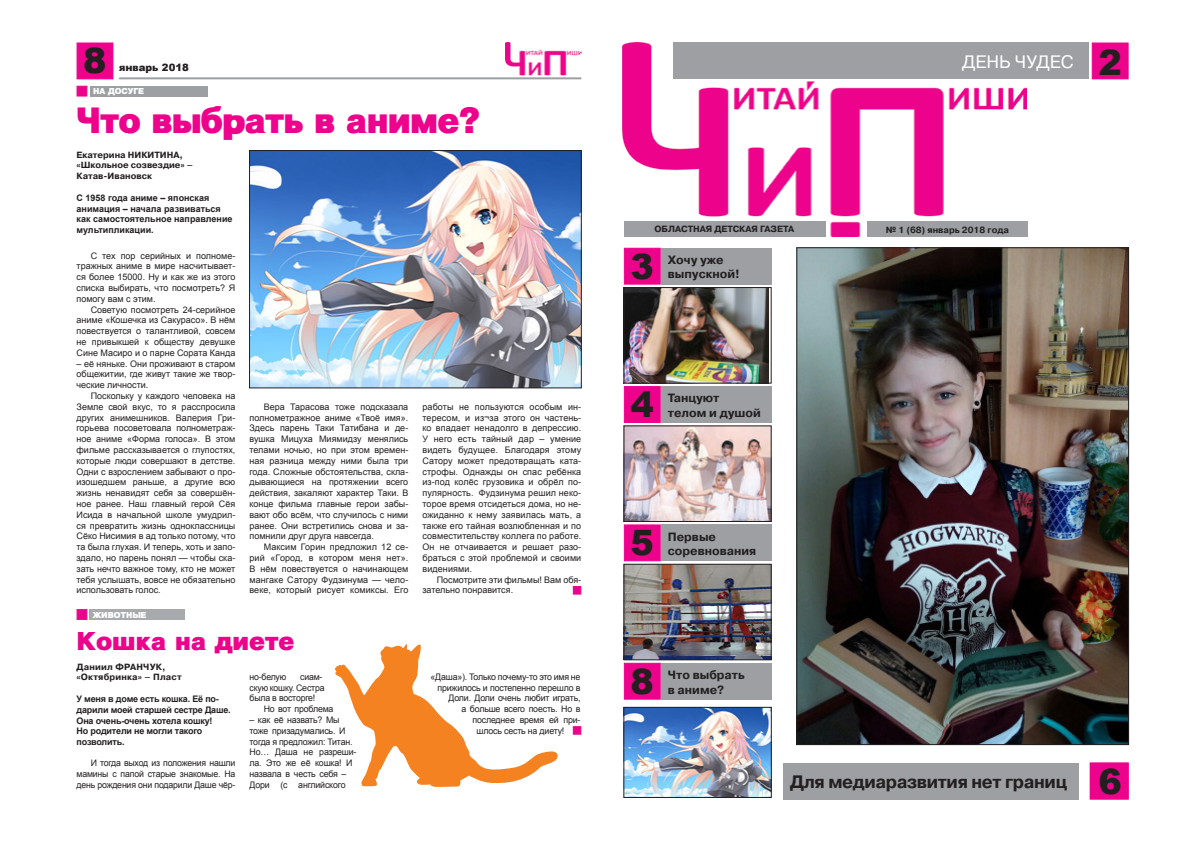
<style>
.page{position:relative;width:1191px;height:842px;background:#fff}
.page>*{position:absolute;margin:0;border:0;box-sizing:border-box;transform-origin:0 0}
.t1{font:900 35px "Arial";color:#231f20}
.Заголовок_36{font:900 34px "Pragmatica";letter-spacing:-.02em;color:#ed028c}
.Заголовок_24{font:900 24px "Pragmatica";color:#ed028c}
.t2{font:700 18px "Pragmatica C";letter-spacing:-.02em;color:#231f20}
.t3{font:18px "Pragmatica C";color:#fff}
.t4{font:700 12px/14.4px "Pragmatica C";color:#231f20}
.t5{font:900 10.1px "Arial";color:#231f20}
.Основной_текст{font:9px/10.8px "Arial";letter-spacing:-.01em;color:#231f20;text-align:justify}
.Подзаголовок{font:700 9px/10.8px "Arial";letter-spacing:-.02em;color:#231f20}
.Подзаголовок-2{font:700 9px/10.8px "Arial";color:#231f20}
.Подпись_автор{font:700 9px "Pragmatica C";color:#231f20}
.Заголовок_18{font:700 9px "Pragmatica C";color:#231f20}
.Подпись_автор-2{font:700 9px "Pragmatica C";letter-spacing:.02em;color:#231f20}
.Рубрика{font:900 8px "Pragmatica";color:#fff}
</style>
<div class="page">
<div style="left:1091px;top:43px;width:37px;height:36px;background:#ed028c;border:1px solid #ed028c"></div>
<div style="left:1089px;top:763px;width:39px;height:36px;background:#ed028c;border:1px solid #ed028c"></div>
<div style="left:624px;top:248px;width:36px;height:37px;background:#ed028c;border:1px solid #ed028c"></div>
<div style="left:624px;top:663px;width:36px;height:37px;background:#ed028c;border:1px solid #ed028c"></div>
<div style="left:77px;top:43px;width:36px;height:36px;background:#ed028c"></div>
<img style="left:622px;top:43px;width:404px;height:194px">
<img style="left:251px;top:152px;width:328px;height:234px">
<div style="left:249px;top:150px;width:332px;height:238px;border:1px solid #231f20"></div>
<div style="left:573px;top:726px;width:8px;height:9px;background:#ed028c;border:1px solid #ed028c"></div>
<div style="left:89px;top:609px;width:95px;height:11px;background:#a8a9ad"></div>
<div style="left:77px;top:609px;width:10px;height:11px;background:#ed028c;border:1px solid #ed028c"></div>
<svg style="left:335px;top:644px;width:222px;height:143px"></svg>
<div style="left:573px;top:586px;width:8px;height:9px;background:#ed028c;border:1px solid #ed028c"></div>
<img style="left:506px;top:43px;width:75px;height:33px">
<div style="left:77px;top:86px;width:10px;height:11px;background:#ed028c;border:1px solid #ed028c"></div>
<hr style="left:119px;top:77px;width:462px;height:2px;background:#9d9fa2">
<div style="left:90px;top:86px;width:117px;height:11px;background:#9d9fa2"></div>
<div style="left:660px;top:663px;width:111px;height:37px;background:#9d9fa2"></div>
<div style="left:867px;top:222px;width:160px;height:15px;background:#9d9fa2"></div>
<div style="left:624px;top:222px;width:201px;height:15px;background:#9d9fa2"></div>
<div style="left:660px;top:248px;width:111px;height:37px;background:#9d9fa2"></div>
<div style="left:782px;top:763px;width:296px;height:36px;background:#9d9fa2"></div>
<img style="left:625px;top:289px;width:144px;height:92px">
<div style="left:623px;top:287px;width:148px;height:96px;border:1px solid #231f20"></div>
<div style="left:673px;top:43px;width:416px;height:36px;background:#9d9fa2"></div>
<div style="left:624px;top:524px;width:36px;height:37px;background:#ed028c;border:1px solid #ed028c"></div>
<div style="left:660px;top:524px;width:111px;height:37px;background:#9d9fa2"></div>
<img style="left:625px;top:566px;width:144px;height:92px">
<div style="left:623px;top:564px;width:148px;height:96px;border:1px solid #231f20"></div>
<img style="left:798px;top:249px;width:328px;height:494px">
<img style="left:625px;top:709px;width:144px;height:87px">
<div style="left:623px;top:707px;width:148px;height:91px;border:1px solid #231f20"></div>
<div style="left:624px;top:386px;width:36px;height:37px;background:#ed028c;border:1px solid #ed028c"></div>
<div style="left:660px;top:386px;width:111px;height:37px;background:#9d9fa2"></div>
<img style="left:625px;top:428px;width:144px;height:92px">
<div style="left:623px;top:426px;width:148px;height:96px;border:1px solid #231f20"></div>
<p class="t1" style="left:83px;top:36px;width:25px">8</p>
<p class="t3" style="left:962px;top:52px;width:113px">ДЕНЬ ЧУДЕС</p>
<p class="t1" style="left:1098px;top:37px;width:25px">2</p>
<p class="t5" style="left:119px;top:60px;width:71px">январь 2018</p>
<p class="Рубрика" style="left:93px;top:86px;width:52px">НА ДОСУГЕ</p>
<p class="Заголовок_36" style="left:77px;top:100px;width:405px">Что выбрать в аниме?</p>
<p class="Подпись_автор" style="left:77px;top:149px;width:108px">Екатерина НИКИТИНА,</p>
<p class="Подпись_автор" style="left:77px;top:160px;width:118px">«Школьное созвездие» –</p>
<p class="Подпись_автор" style="left:77px;top:171px;width:77px">Катав-Ивановск</p>
<p class="Подзаголовок-2" style="left:77px;top:192px;width:157px">С 1958 года аниме – японская анимация – начала развиваться как самостоятельное направление мультипликации.</p>
<p class="Основной_текст" style="left:77px;top:250px;width:160px;text-indent:14px">С тех пор серийных и полноме&shy;тражных аниме в мире насчитывает&shy;ся более 15000. Ну и как же из этого списка выбирать, что посмотреть? Я помогу вам с этим.</p>
<p class="Основной_текст" style="left:77px;top:304px;width:160px;text-indent:14px">Советую посмотреть 24-серийное аниме «Кошечка из Сакурасо». В нём повествуется о талантливой, совсем не привыкшей к обществу девушке Сине Масиро и о парне Сората Канда</p>
<p class="Основной_текст" style="left:77px;top:358px;width:160px">– её няньке. Они проживают в старом общежитии, где живут такие же твор&shy;ческие личности.</p>
<p class="Основной_текст" style="left:77px;top:390px;width:160px;text-indent:14px">Поскольку у каждого человека на Земле свой вкус, то я расспросила других анимешников. Валерия Гри&shy;горьева посоветовала полнометраж&shy;ное аниме «Форма голоса». В этом фильме рассказывается о глупостях, которые люди совершают в детстве.<br>Одни с взрослением забывают о про&shy;изошедшем раньше, а другие всю жизнь ненавидят себя за совершён&shy;ное ранее. Наш главный герой Сёя Исида в начальной школе умудрил&shy;ся превратить жизнь одноклассницы Сёко Нисимия в ад только потому, что та была глухая. И теперь, хоть и запо&shy;здало, но парень понял — чтобы ска&shy;зать нечто важное тому, кто не может тебя услышать, вовсе не обязательно использовать голос.</p>
<p class="Основной_текст" style="left:249px;top:401px;width:160px;text-indent:14px">Вера Тарасова тоже подсказала полнометражное аниме «Твоё имя».<br>Здесь парень Таки Татибана и де&shy;вушка Мицуха Миямидзу менялись телами ночью, но при этом времен&shy;ная разница между ними была три года. Сложные обстоятельства, скла&shy;дывающиеся на протяжении всего действия, закаляют характер Таки. В конце фильма главные герои забы&shy;вают обо всём, что случилось с ними ранее. Они встретились снова и за&shy;помнили друг друга навсегда.</p>
<p class="Основной_текст" style="left:422px;top:401px;width:160px">работы не пользуются особым ин&shy;тересом, и из¬за этого он частень&shy;ко впадает ненадолго в депрессию.<br>У него есть тайный дар – умение видеть будущее. Благодаря этому Сатору может предотвращать ката&shy;строфы. Однажды он спас ребёнка из-под колёс грузовика и обрёл по&shy;пулярность. Фудзинума решил неко&shy;торое время отсидеться дома, но не&shy;ожиданно к нему заявилась мать, а также его тайная возлюбленная и по совместительству коллега по работе.<br>Он не отчаивается и решает разо&shy;браться с этой проблемой и своими видениями.</p>
<p class="Основной_текст" style="left:422px;top:574px;width:160px;text-indent:14px">Посмотрите эти фильмы! Вам обя&shy;зательно понравится.</p>
<p class="Основной_текст" style="left:249px;top:542px;width:160px;text-indent:14px">Максим Горин предложил 12 се&shy;рий «Город, в котором меня нет».<br>В нём повествуется о начинающем мангаке Сатору Фудзинума — чело&shy;веке, который рисует комиксы. Его</p>
<p class="Рубрика" style="left:93px;top:610px;width:55px">ЖИВОТНЫЕ</p>
<p class="Заголовок_24" style="left:77px;top:627px;width:219px">Кошка на диете</p>
<p class="Подпись_автор-2" style="left:77px;top:661px;width:90px">Даниил ФРАНЧУК,</p>
<p class="Подпись_автор-2" style="left:77px;top:672px;width:107px">«Октябринка» – Пласт</p>
<p class="Подзаголовок" style="left:77px;top:694px;width:156px">У меня в доме есть кошка. Её по&shy;дарили моей старшей сестре Даше.<br>Она очень-очень хотела кошку!<br>Но родители не могли такого позволить.</p>
<p class="Основной_текст" style="left:77px;top:758px;width:160px;text-indent:14px">И тогда выход из положения нашли мамины с папой старые знакомые. На день рождения они подарили Даше чёр-</p>
<p class="Основной_текст" style="left:249px;top:671px;width:38px">но-белую</p>
<p class="Основной_текст" style="left:249px;top:671px;width:76px;text-align:left;text-indent:51px">сиам&shy;скую кошку. Сестра была в восторге!</p>
<p class="Основной_текст" style="left:264px;top:704px;width:71px">Но вот проблема</p>
<p class="Основной_текст" style="left:249px;top:714px;width:108px;text-align:left">– как её назвать? Мы тоже призадумались. И тогда я предложил: Титан.<br>Но… Даша не разреши&shy;ла. Это же её кошка! И назвала в честь себя –<br>Дори (с английского</p>
<p class="Основной_текст" style="left:430px;top:671px;width:151px">«Даша»). Только почему-то это имя не</p>
<p class="Основной_текст" style="left:437px;top:682px;width:144px">прижилось и постепенно перешло в</p>
<p class="Основной_текст" style="left:448px;top:693px;width:134px">Доли. Доли очень любит играть,</p>
<p class="Основной_текст" style="left:461px;top:704px;width:120px">а больше всего поесть. Но в</p>
<p class="Основной_текст" style="left:472px;top:714px;width:109px">последнее время ей при-</p>
<p class="Основной_текст" style="left:476px;top:725px;width:89px">шлось сесть на диету!</p>
<p class="Заголовок_18" style="left:654px;top:224px;width:141px">ОБЛАСТНАЯ ДЕТСКАЯ ГАЗЕТА</p>
<p class="Заголовок_18" style="left:886px;top:225px;width:124px">№ 1 (68) январь 2018 года</p>
<p class="t1" style="left:630px;top:241px;width:25px">3</p>
<p class="t4" style="left:668px;top:253px;width:73px">Хочу уже выпускной!</p>
<p class="t1" style="left:630px;top:379px;width:25px">4</p>
<p class="t4" style="left:668px;top:391px;width:53px">Танцуют</p>
<p class="t4" style="left:668px;top:406px;width:94px">телом и душой</p>
<p class="t1" style="left:630px;top:517px;width:25px">5</p>
<p class="t4" style="left:668px;top:529px;width:50px">Первые</p>
<p class="t4" style="left:668px;top:544px;width:90px">соревнования</p>
<p class="t1" style="left:630px;top:656px;width:25px">8</p>
<p class="t4" style="left:668px;top:668px;width:78px">Что выбрать</p>
<p class="t4" style="left:668px;top:682px;width:58px">в аниме?</p>
<p class="t2" style="left:790px;top:772px;width:278px">Для медиаразвития нет границ</p>
<p class="t1" style="left:1098px;top:756px;width:25px">3</p>
<p class="t1" style="left:1098px;top:756px;width:25px">6</p>
</div>
